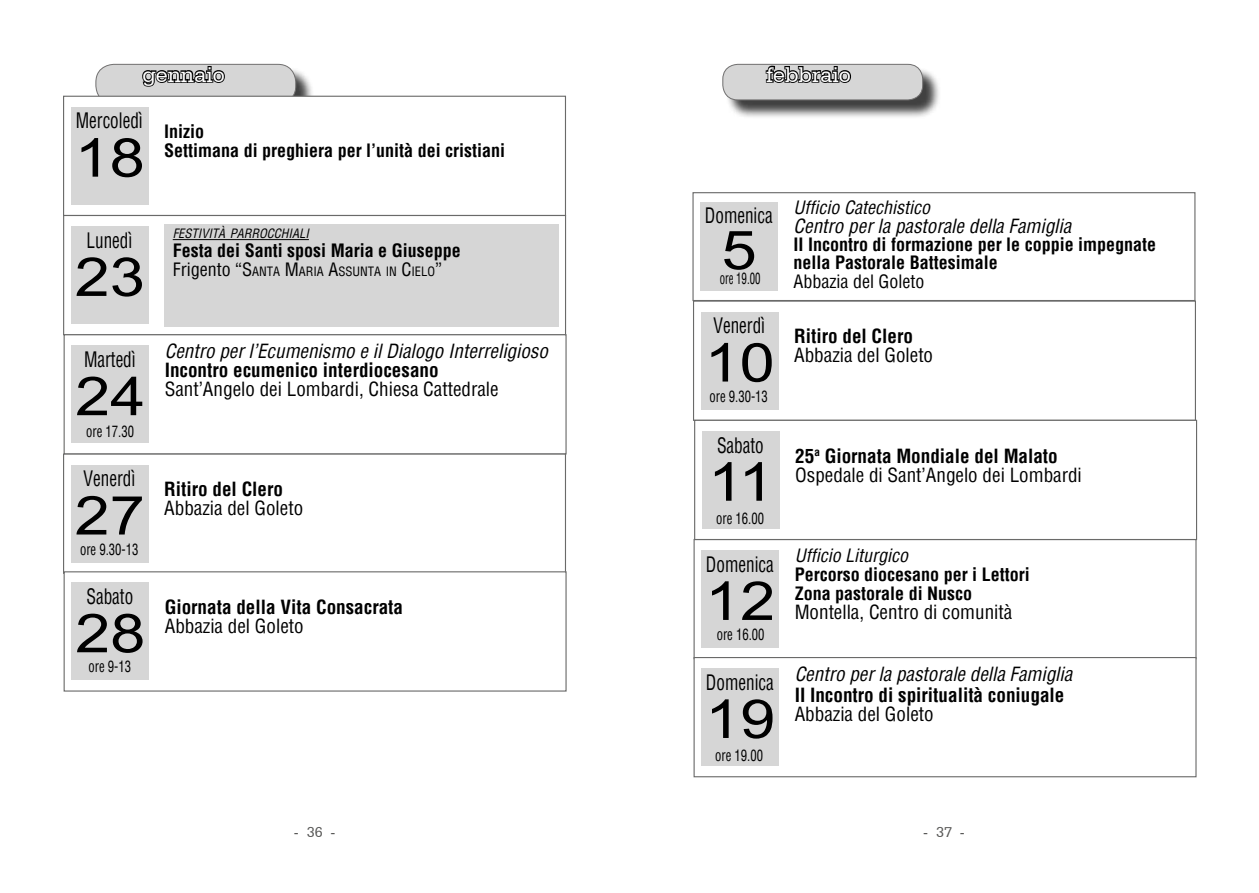
<style>
.page{position:relative;width:1259px;height:893px;background:#fff}
.page>*{position:absolute;margin:0;border:0;box-sizing:border-box;transform-origin:0 0}
.t1{font:53.7px "Arial";color:#000;scale:1.17 1}
.t2{font:22.5px "Serifa BT";color:#fff}
.t3{font:condensed 20.85px "Helvetica";color:#000;scale:.83 1}
.t4{font:condensed 19.05px/19px "Helvetica";color:#000}
.t5{font:700 condensed 19.05px "Helvetica";color:#000}
.t6{font:italic condensed 19.05px "Helvetica";color:#000}
.t7{font:700 condensed 18px/19px "Helvetica";color:#000}
.t8{font:italic condensed 18px "Helvetica";color:#000}
.t9{font:condensed 18px "Helvetica";color:#000}
.t10{font:condensed 15.3px "Helvetica";color:#000;scale:.83 1}
.t11{font:condensed 15.3px "Helvetica";color:#000;scale:.7 1}
.t12{font:15px "Serifa BT";color:#575756}
.t13{font:condensed 12.6px "Helvetica";color:#000}
.t14{font:italic condensed 12.6px "Helvetica";color:#000}
.s1{font-size:18px}
.s2{font-weight:700}
</style>
<div class="page">
<div style="left:98px;top:66px;width:216px;height:57px;background:#000;opacity:.75"></div>
<div style="left:96px;top:64px;width:200px;height:40px;background:#d6d6d6;border-radius:18px"></div>
<svg style="left:142px;top:66px;width:83px;height:21px"></svg>
<div style="left:96px;top:64px;width:200px;height:40px;border:1px solid #706f6f;border-radius:18px"></div>
<div style="left:63px;top:215px;width:503px;height:120px;background:#fff;border:1px solid #6a6a69"></div>
<div style="left:71px;top:226px;width:77px;height:98px;background:#d6d6d6"></div>
<div style="left:164px;top:224px;width:394px;height:103px;background:#d6d6d6"></div>
<hr style="left:173px;top:239px;width:136px;height:1px;background:#000">
<div style="left:64px;top:334px;width:502px;height:120px;background:#fff;border:1px solid #6a6a69"></div>
<div style="left:72px;top:345px;width:77px;height:98px;background:#d6d6d6"></div>
<div style="left:63px;top:96px;width:503px;height:120px;background:#fff;border:1px solid #6a6a69"></div>
<div style="left:71px;top:107px;width:77px;height:98px;background:#d6d6d6"></div>
<div style="left:725px;top:66px;width:216px;height:53px;background:#000;opacity:.75"></div>
<div style="left:723px;top:64px;width:199px;height:36px;background:#d6d6d6;border-radius:15px"></div>
<svg style="left:765px;top:66px;width:86px;height:17px"></svg>
<div style="left:722px;top:64px;width:201px;height:36px;border:1px solid #706f6f;border-radius:15px"></div>
<div style="left:692px;top:192px;width:503px;height:109px;background:#fff;border:1px solid #6a6a69"></div>
<div style="left:700px;top:202px;width:77px;height:89px;background:#d6d6d6"></div>
<div style="left:693px;top:301px;width:503px;height:120px;background:#fff;border:1px solid #6a6a69"></div>
<div style="left:701px;top:312px;width:77px;height:97px;background:#d6d6d6"></div>
<div style="left:701px;top:550px;width:77px;height:98px;background:#d6d6d6"></div>
<div style="left:694px;top:420px;width:503px;height:120px;background:#fff;border:1px solid #6a6a69"></div>
<div style="left:702px;top:431px;width:77px;height:98px;background:#d6d6d6"></div>
<div style="left:63px;top:453px;width:503px;height:121px;background:#fff;border:1px solid #6a6a69"></div>
<div style="left:71px;top:465px;width:77px;height:97px;background:#d6d6d6"></div>
<div style="left:64px;top:571px;width:502px;height:121px;background:#fff;border:1px solid #6a6a69"></div>
<div style="left:72px;top:582px;width:77px;height:98px;background:#d6d6d6"></div>
<div style="left:693px;top:657px;width:503px;height:120px;background:#fff;border:1px solid #6a6a69"></div>
<div style="left:701px;top:668px;width:77px;height:98px;background:#d6d6d6"></div>
<p class="t2" style="left:142px;top:61px;width:84px">gennaio</p>
<p class="t3" style="left:76px;top:107px;width:82px">Mercoledì</p>
<h1 class="t1" style="left:75px;top:123px;width:61px">18</h1>
<p class="t3" style="left:86px;top:227px;width:57px">Lunedì</p>
<h1 class="t1" style="left:75px;top:242px;width:61px">23</h1>
<p class="t3" style="left:84px;top:346px;width:64px">Martedì</p>
<h1 class="t1" style="left:75px;top:361px;width:61px">24</h1>
<p class="t10" style="left:86px;top:422px;width:59px">ore 17.30</p>
<p class="t3" style="left:84px;top:465px;width:64px">Venerdì</p>
<h1 class="t1" style="left:75px;top:480px;width:61px">27</h1>
<p class="t10" style="left:80px;top:539px;width:72px">ore 9.30-13</p>
<p class="t3" style="left:86px;top:583px;width:58px">Sabato</p>
<h1 class="t1" style="left:75px;top:598px;width:61px">28</h1>
<p class="t10" style="left:89px;top:657px;width:53px">ore 9-13</p>
<p class="t7" style="left:164px;top:122px;width:343px">Inizio<br>Settimana di preghiera per l’unità dei cristiani</p>
<p class="t14" style="left:173px;top:225px;width:138px">FESTIVITÀ PARROCCHIALI</p>
<p class="t7" style="left:173px;top:241px;width:289px">Festa dei Santi sposi Maria e Giuseppe</p>
<p class="t13" style="left:173px;top:263px;width:271px"><span class="s1">Frigento “</span><span class="s1">S</span>ANTA <span class="s1">M</span>ARIA <span class="s1">A</span>SSUNTA IN <span class="s1">C</span>IELO<span class="s1">”</span></p>
<p class="t6" style="left:165px;top:339px;width:385px">Centro per l’Ecumenismo e il Dialogo Interreligioso</p>
<p class="t5" style="left:165px;top:357px;width:275px">Incontro ecumenico interdiocesano</p>
<p class="t4" style="left:165px;top:379px;width:335px">Sant’Angelo dei Lombardi, Chiesa Cattedrale</p>
<p class="t5" style="left:164px;top:477px;width:120px">Ritiro del Clero</p>
<p class="t4" style="left:164px;top:499px;width:141px">Abbazia del Goleto</p>
<p class="t5" style="left:165px;top:595px;width:240px">Giornata della Vita Consacrata</p>
<p class="t4" style="left:165px;top:616px;width:141px">Abbazia del Goleto</p>
<p class="t2" style="left:766px;top:61px;width:86px">febbraio</p>
<p class="t3" style="left:705px;top:202px;width:83px">Domenica</p>
<h1 class="t1" style="left:721px;top:215px;width:31px">5</h1>
<p class="t11" style="left:719px;top:268px;width:60px">ore 19.00</p>
<p class="t3" style="left:713px;top:312px;width:64px">Venerdì</p>
<h1 class="t1" style="left:704px;top:327px;width:61px">10</h1>
<p class="t10" style="left:709px;top:386px;width:72px">ore 9.30-13</p>
<p class="t3" style="left:717px;top:431px;width:58px">Sabato</p>
<h1 class="t1" style="left:708px;top:447px;width:57px">11</h1>
<p class="t10" style="left:716px;top:508px;width:59px">ore 16.00</p>
<p class="t3" style="left:706px;top:551px;width:83px">Domenica</p>
<h1 class="t1" style="left:705px;top:566px;width:61px">12</h1>
<p class="t10" style="left:716px;top:625px;width:59px">ore 16.00</p>
<p class="t3" style="left:706px;top:669px;width:83px">Domenica</p>
<h1 class="t1" style="left:705px;top:684px;width:61px">19</h1>
<p class="t10" style="left:715px;top:746px;width:59px">ore 19.00</p>
<p class="t8" style="left:793px;top:196px;width:138px">Ufficio Catechistico</p>
<p class="t6" style="left:793px;top:214px;width:279px">Centro per la pastorale della Famiglia</p>
<p class="t7" style="left:793px;top:236px;width:364px;line-height:18px">II Incontro di formazione per le coppie impegnate nella Pastorale Battesimale</p>
<p class="t9" style="left:793px;top:270px;width:132px">Abbazia del Goleto</p>
<p class="t5" style="left:794px;top:324px;width:120px">Ritiro del Clero</p>
<p class="t4" style="left:794px;top:346px;width:141px">Abbazia del Goleto</p>
<p class="t4" style="left:795px;top:446px;width:288px"><span class="s2">25</span><sup>a</sup> <span class="s2">Giornata Mondiale del Malato<br></span>Ospedale di Sant’Angelo dei Lombardi</p>
<p class="t8" style="left:794px;top:544px;width:115px">Ufficio Liturgico</p>
<p class="t7" style="left:794px;top:565px;width:236px">Percorso diocesano per i Lettori<br>Zona pastorale di Nusco</p>
<p class="t4" style="left:794px;top:602px;width:219px">Montella, Centro di comunità</p>
<p class="t6" style="left:794px;top:661px;width:279px">Centro per la pastorale della Famiglia</p>
<p class="t5" style="left:794px;top:683px;width:271px">II Incontro di spiritualità coniugale</p>
<p class="t4" style="left:794px;top:705px;width:141px">Abbazia del Goleto</p>
<p class="t12" style="left:294px;top:823px;width:43px">- 36 -</p>
<p class="t12" style="left:923px;top:823px;width:43px">- 37 -</p>
</div>
